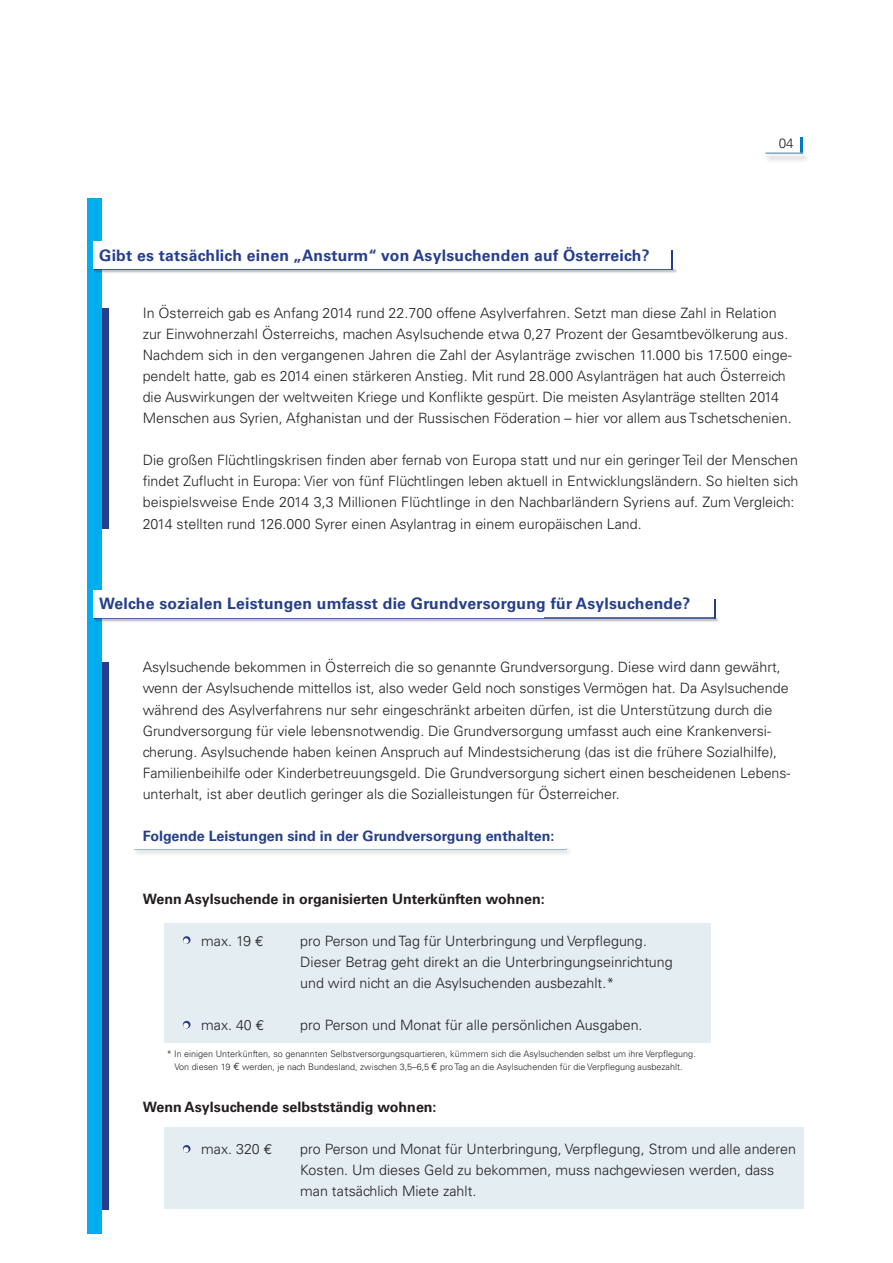
<style>
.page{position:relative;width:893px;height:1263px;background:#fff}
.page>*{position:absolute;margin:0;border:0;box-sizing:border-box;transform-origin:0 0}
.t1{font:700 15.75px "Univers";letter-spacing:.015em;color:#253f8e}
.t2{font:300 14.25px/21px "Univers";color:#231f20}
.t3{font:700 14.25px "Univers";color:#231f20}
.t4{font:700 14.25px "Univers";color:#253f8e}
.t5{font:300 13.5px "Univers";color:#231f20}
.t6{font:300 9px/13.5px "Univers";color:#231f20}
.s1{font-family:"Euro Mono";font-weight:400}
.s2{font-family:"Euro Mono";font-weight:400;font-size:10.5px}
</style>
<div class="page">
<div style="left:164px;top:923px;width:546px;height:120px;background:#e4edf2"></div>
<div style="left:164px;top:1127px;width:640px;height:82px;background:#e4edf2"></div>
<hr style="left:800px;top:137px;width:3px;height:17px;background:#007ac2">
<div style="left:87px;top:198px;width:15px;height:1035px;background:#00aeef"></div>
<div style="left:102px;top:308px;width:7px;height:221px;background:#253f8e"></div>
<div style="left:102px;top:662px;width:7px;height:547px;background:#253f8e"></div>
<div style="left:94px;top:268px;width:583px;height:5px;background:#c5c4c4"></div>
<hr style="left:94px;top:268px;width:579px;height:2px;background:#253f8e">
<div style="left:94px;top:241px;width:578px;height:28px;background:#fff"></div>
<div style="left:94px;top:617px;width:626px;height:5px;background:#c5c4c4"></div>
<hr style="left:94px;top:617px;width:621px;height:2px;background:#253f8e">
<div style="left:94px;top:590px;width:450px;height:27px;background:#fff"></div>
<div style="left:132px;top:846px;width:441px;height:10px;background:#ebeaea"></div>
<hr style="left:134px;top:848px;width:433px;height:2px;background:#7fa8bc">
<div style="left:134px;top:821px;width:432px;height:27px;background:#fff"></div>
<div style="left:763px;top:152px;width:47px;height:11px;background:#f2f1f1"></div>
<hr style="left:765px;top:152px;width:38px;height:2px;background:#7fa8bc">
<div style="left:183px;top:936px;width:7px;height:8px;background:#253f8e;border-radius:50%"></div>
<svg style="left:183px;top:938px;width:6px;height:6px"></svg>
<div style="left:183px;top:1021px;width:7px;height:7px;background:#253f8e;border-radius:50%"></div>
<svg style="left:183px;top:1023px;width:6px;height:5px"></svg>
<div style="left:183px;top:1145px;width:7px;height:7px;background:#253f8e;border-radius:50%"></div>
<svg style="left:183px;top:1147px;width:6px;height:5px"></svg>
<svg style="left:672px;top:251px;width:1px;height:17px"></svg>
<svg style="left:715px;top:600px;width:1px;height:19px"></svg>
<p class="t1" style="left:99px;top:247px;width:552px">Gibt es tatsächlich einen „Ansturm“ von Asylsuchenden auf Österreich?</p>
<p class="t5" style="left:779px;top:135px;width:17px">04</p>
<p class="t2" style="left:143px;top:303px;width:651px">In Österreich gab es Anfang 2014 rund 22.700 offene Asylverfahren. Setzt man diese Zahl in Relation zur Einwohnerzahl Österreichs, machen Asylsuchende etwa 0,27 Prozent der Gesamtbevölkerung aus.<br>Nachdem sich in den vergangenen Jahren die Zahl der Asylanträge zwischen 11.000 bis 17.500 einge&shy;pendelt hatte, gab es 2014 einen stärkeren Anstieg. Mit rund 28.000 Asylanträgen hat auch Österreich die Auswirkungen der weltweiten Kriege und Konflikte gespürt. Die meisten Asylanträge stellten 2014<br>Menschen aus Syrien, Afghanistan und der Russischen Föderation – hier vor allem aus Tschetschenien.</p>
<p class="t2" style="left:143px;top:450px;width:657px">Die großen Flüchtlingskrisen finden aber fernab von Europa statt und nur ein geringer Teil der Menschen findet Zuflucht in Europa: Vier von fünf Flüchtlingen leben aktuell in Entwicklungsländern. So hielten sich beispielsweise Ende 2014 3,3 Millionen Flüchtlinge in den Nachbarländern Syriens auf. Zum Vergleich:<br>2014 stellten rund 126.000 Syrer einen Asylantrag in einem europäischen Land.</p>
<p class="t1" style="left:99px;top:595px;width:593px">Welche sozialen Leistungen umfasst die Grundversorgung für Asylsuchende?</p>
<p class="t2" style="left:143px;top:657px;width:649px">Asylsuchende bekommen in Österreich die so genannte Grundversorgung. Diese wird dann gewährt, wenn der Asylsuchende mittellos ist, also weder Geld noch sonstiges Vermögen hat. Da Asylsuchende während des Asylverfahrens nur sehr eingeschränkt arbeiten dürfen, ist die Unterstützung durch die Grundversorgung für viele lebensnotwendig. Die Grundversorgung umfasst auch eine Krankenversi&shy;cherung. Asylsuchende haben keinen Anspruch auf Mindestsicherung (das ist die frühere Sozialhilfe), Familienbeihilfe oder Kinderbetreuungsgeld. Die Grundversorgung sichert einen bescheidenen Lebens&shy;unterhalt, ist aber deutlich geringer als die Sozialleistungen für Österreicher.</p>
<p class="t4" style="left:143px;top:827px;width:413px">Folgende Leistungen sind in der Grundversorgung enthalten:</p>
<p class="t3" style="left:143px;top:890px;width:404px">Wenn Asylsuchende in organisierten Unterkünften wohnen:</p>
<p class="t2" style="left:201px;top:930px;width:64px">max. 19 <span class="s1">€</span></p>
<p class="t2" style="left:300px;top:930px;width:374px">pro Person und Tag für Unterbringung und Verpflegung.<br>Dieser Betrag geht direkt an die Unterbringungseinrichtung und wird nicht an die Asylsuchenden ausbezahlt.*</p>
<p class="t2" style="left:201px;top:1014px;width:65px">max. 40 <span class="s1">€</span></p>
<p class="t2" style="left:300px;top:1014px;width:344px">pro Person und Monat für alle persönlichen Ausgaben.</p>
<p class="t6" style="left:174px;top:1046px;width:523px;text-indent:-8px">* In einigen Unterkünften, so genannten Selbstversorgungsquartieren, kümmern sich die Asylsuchenden selbst um ihre Verpflegung.<br>Von diesen 19 <span class="s2">€</span> werden, je nach Bundesland, zwischen 3,5–6,5 <span class="s2">€</span> pro Tag an die Asylsuchenden für die Verpflegung ausbezahlt.</p>
<p class="t3" style="left:143px;top:1099px;width:295px">Wenn Asylsuchende selbstständig wohnen:</p>
<p class="t2" style="left:201px;top:1138px;width:73px">max. 320 <span class="s1">€</span></p>
<p class="t2" style="left:300px;top:1138px;width:497px">pro Person und Monat für Unterbringung, Verpflegung, Strom und alle anderen<br>Kosten. Um dieses Geld zu bekommen, muss nachgewiesen werden, dass man tatsächlich Miete zahlt.</p>
</div>
